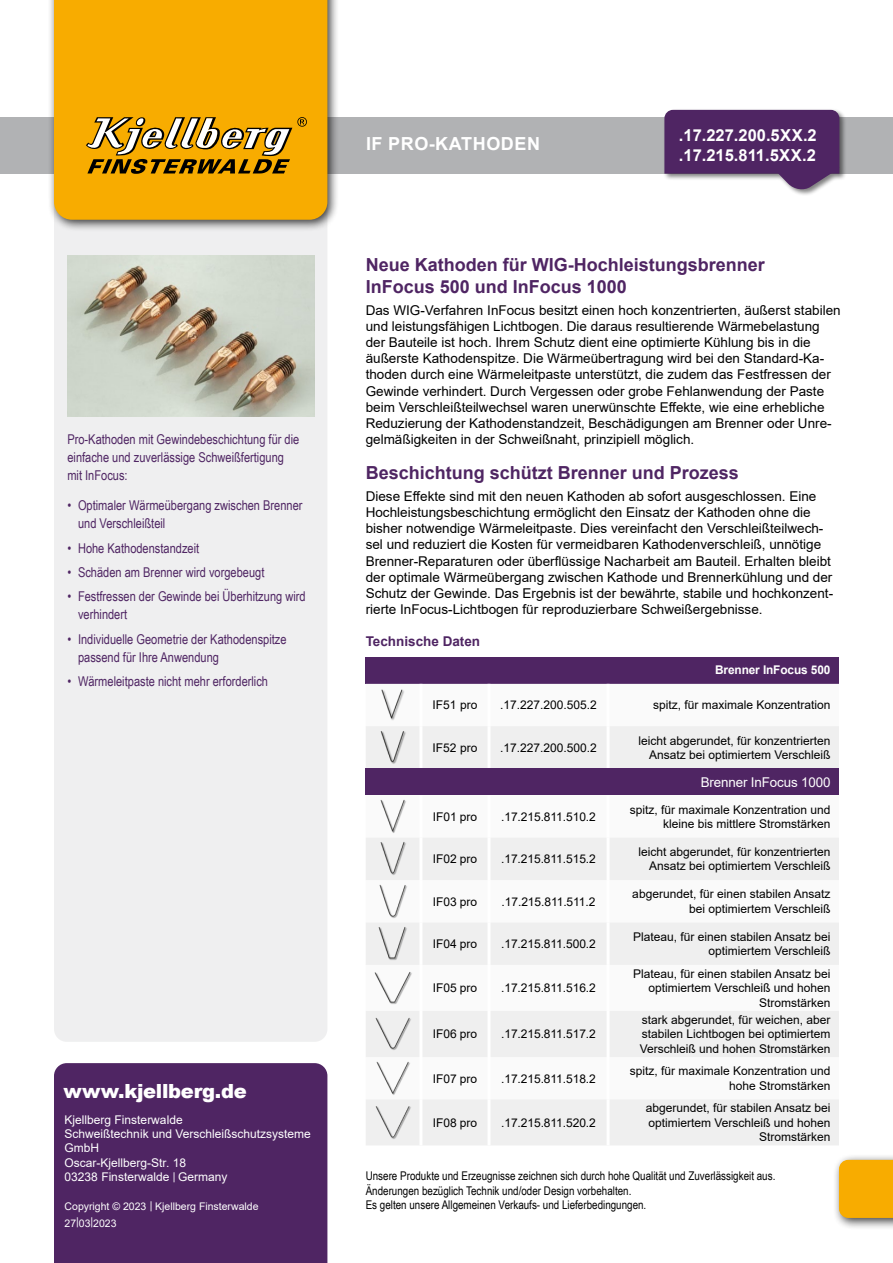
<style>
.page{position:relative;width:893px;height:1263px;background:#fff}
.page>*{position:absolute;margin:0;border:0;box-sizing:border-box;transform-origin:0 0}
.t1{font:900 19.5px "Arial";letter-spacing:-.015em;color:#fff}
.t2{font:700 18px/21.6px "Arial";color:#4f2563}
.t3{font:700 18px "Arial";letter-spacing:.035em;color:#fff}
.t4{font:700 16.5px/19.8px "Arial";color:#fff}
.t5{font:13.5px/16.2px "Arial";color:#000}
.t6{font:13.5px/18px "Arial Narrow";color:#4f2563}
.t7{font:13.5px "Arial";letter-spacing:-.01em;color:#fff}
.t8{font:700 13.5px "Arial";color:#4f2563}
.t9{font:12px/14.4px "Arial";color:#000;text-align:right}
.t10{font:12px/14.4px "Arial Narrow";color:#000}
.t11{font:12px/14.4px "Arial";color:#fff}
.t12{font:700 12px "Arial";letter-spacing:-.01em;color:#fff}
.t13{font:10.5px/16.8px "Arial";color:#fff}
.s1{font-size:10.5px}
</style>
<div class="page">
<div style="left:54px;top:232px;width:273px;height:810px;background:#efeff0"></div>
<div style="left:0;top:117px;width:893px;height:57px;background:#b1b2b4"></div>
<div style="left:663px;top:108px;width:184px;height:89px;background:#000;opacity:.5"></div>
<svg style="left:664px;top:110px;width:175px;height:81px;background:#6a477a"></svg>
<div style="left:48px;top:0;width:292px;height:232px;background:#000;opacity:.75"></div>
<div style="left:54px;top:0;width:273px;height:220px;background:#f8ac00"></div>
<svg style="left:86px;top:117px;width:221px;height:57px;background:#ba8d29"></svg>
<div style="left:366px;top:657px;width:473px;height:27px;background:#4f2563"></div>
<div style="left:366px;top:726px;width:473px;height:42px;background:#efefef"></div>
<hr style="left:419px;top:726px;width:3px;height:43px;background:#fff">
<hr style="left:487px;top:726px;width:3px;height:43px;background:#fff">
<hr style="left:607px;top:726px;width:3px;height:43px;background:#fff">
<img style="left:381px;top:689px;width:24px;height:32px">
<img style="left:380px;top:730px;width:26px;height:34px">
<div style="left:366px;top:768px;width:473px;height:27px;background:#4f2563"></div>
<svg style="left:366px;top:838px;width:473px;height:307px;fill:#efefef"></svg>
<hr style="left:419px;top:838px;width:3px;height:42px;background:#fff">
<hr style="left:487px;top:838px;width:3px;height:42px;background:#fff">
<hr style="left:607px;top:838px;width:3px;height:42px;background:#fff">
<hr style="left:419px;top:880px;width:3px;height:42px;background:#fff">
<hr style="left:487px;top:880px;width:3px;height:42px;background:#fff">
<hr style="left:607px;top:880px;width:3px;height:42px;background:#fff">
<hr style="left:419px;top:922px;width:3px;height:43px;background:#fff">
<hr style="left:487px;top:922px;width:3px;height:43px;background:#fff">
<hr style="left:607px;top:922px;width:3px;height:43px;background:#fff">
<hr style="left:419px;top:965px;width:3px;height:46px;background:#fff">
<hr style="left:487px;top:965px;width:3px;height:46px;background:#fff">
<hr style="left:607px;top:965px;width:3px;height:46px;background:#fff">
<hr style="left:419px;top:1011px;width:3px;height:46px;background:#fff">
<hr style="left:487px;top:1011px;width:3px;height:46px;background:#fff">
<hr style="left:607px;top:1011px;width:3px;height:46px;background:#fff">
<hr style="left:419px;top:1057px;width:3px;height:42px;background:#fff">
<hr style="left:487px;top:1057px;width:3px;height:42px;background:#fff">
<hr style="left:607px;top:1057px;width:3px;height:42px;background:#fff">
<hr style="left:419px;top:1099px;width:3px;height:46px;background:#fff">
<hr style="left:487px;top:1099px;width:3px;height:46px;background:#fff">
<hr style="left:607px;top:1099px;width:3px;height:46px;background:#fff">
<img style="left:381px;top:800px;width:25px;height:33px">
<img style="left:381px;top:842px;width:25px;height:34px">
<img style="left:379px;top:884px;width:28px;height:34px">
<img style="left:379px;top:927px;width:29px;height:34px">
<img style="left:375px;top:971px;width:37px;height:34px">
<img style="left:375px;top:1017px;width:37px;height:34px">
<img style="left:377px;top:1061px;width:33px;height:34px">
<img style="left:375px;top:1105px;width:36px;height:34px">
<div style="left:833px;top:1154px;width:60px;height:76px;background:#000;opacity:.75"></div>
<div style="left:838px;top:1159px;width:55px;height:60px;background:#f8ac00"></div>
<div style="left:54px;top:1063px;width:273px;height:200px;background:#4f2563"></div>
<img style="left:68px;top:255px;width:246px;height:162px">
<p class="t6" style="left:67px;top:429px;width:233px">Pro-Kathoden mit Gewindebeschichtung für die einfache und zuverlässige Schweißfertigung mit InFocus:</p>
<p class="t6" style="left:78px;top:496px;width:226px;text-indent:-11px">• Optimaler Wärmeübergang zwischen Brenner und Verschleißteil</p>
<p class="t6" style="left:67px;top:538px;width:133px">• Hohe Kathodenstandzeit</p>
<p class="t6" style="left:67px;top:563px;width:199px">• Schäden am Brenner wird vorgebeugt</p>
<p class="t6" style="left:78px;top:587px;width:229px;text-indent:-11px">• Festfressen der Gewinde bei Überhitzung wird verhindert</p>
<p class="t6" style="left:78px;top:630px;width:210px;text-indent:-11px">• Individuelle Geometrie der Kathodenspitze passend für Ihre Anwendung</p>
<p class="t6" style="left:67px;top:672px;width:202px">• Wärmeleitpaste nicht mehr erforderlich</p>
<h1 class="t1" style="left:63px;top:1076px;width:185px">www.kjellberg.de</h1>
<p class="t11" style="left:65px;top:1112px;width:248px">Kjellberg Finsterwalde<br>Schweißtechnik und Verschleißschutzsysteme<br>GmbH<br>Oscar-Kjellberg-Str. 18<br>03238 Finsterwalde <span class="s1">|</span> Germany</p>
<p class="t13" style="left:65px;top:1198px;width:195px">Copyright © 2023 | Kjellberg Finsterwalde<br>27|03|2023</p>
<h2 class="t3" style="left:366px;top:131px;width:176px">IF PRO-KATHODEN</h2>
<p class="t4" style="left:679px;top:125px;width:139px">.17.227.200.5XX.2 .17.215.811.5XX.2</p>
<h2 class="t2" style="left:366px;top:254px;width:401px">Neue Kathoden für WIG-Hochleistungsbrenner<br>InFocus 500 und InFocus 1000</h2>
<p class="t5" style="left:366px;top:302px;width:476px">Das WIG-Verfahren InFocus besitzt einen hoch konzentrierten, äußerst stabilen und leistungsfähigen Lichtbogen. Die daraus resultierende Wärmebelastung der Bauteile ist hoch. Ihrem Schutz dient eine optimierte Kühlung bis in die äußerste Kathodenspitze. Die Wärmeübertragung wird bei den Standard-Ka&shy;thoden durch eine Wärmeleitpaste unterstützt, die zudem das Festfressen der Gewinde verhindert. Durch Vergessen oder grobe Fehlanwendung der Paste beim Verschleißteilwechsel waren unerwünschte Effekte, wie eine erhebliche Reduzierung der Kathodenstandzeit, Beschädigungen am Brenner oder Unre&shy;gelmäßigkeiten in der Schweißnaht, prinzipiell möglich.</p>
<h2 class="t2" style="left:366px;top:462px;width:375px">Beschichtung schützt Brenner und Prozess</h2>
<p class="t5" style="left:366px;top:488px;width:469px">Diese Effekte sind mit den neuen Kathoden ab sofort ausgeschlossen. Eine Hochleistungsbeschichtung ermöglicht den Einsatz der Kathoden ohne die bisher notwendige Wärmeleitpaste. Dies vereinfacht den Verschleißteilwech&shy;sel und reduziert die Kosten für vermeidbaren Kathodenverschleiß, unnötige Brenner-Reparaturen oder überflüssige Nacharbeit am Bauteil. Erhalten bleibt der optimale Wärmeübergang zwischen Kathode und Brennerkühlung und der Schutz der Gewinde. Das Ergebnis ist der bewährte, stabile und hochkonzent&shy;rierte InFocus-Lichtbogen für reproduzierbare Schweißergebnisse.</p>
<p class="t8" style="left:366px;top:632px;width:116px">Technische Daten</p>
<p class="t12" style="left:715px;top:661px;width:117px">Brenner InFocus 500</p>
<p class="t9" style="left:433px;top:698px;width:46px">IF51 pro</p>
<p class="t9" style="left:500px;top:698px;width:98px">.17.227.200.505.2</p>
<p class="t9" style="left:653px;top:698px;width:179px">spitz, für maximale Konzentration</p>
<p class="t9" style="left:433px;top:740px;width:46px">IF52 pro</p>
<p class="t9" style="left:500px;top:740px;width:98px">.17.227.200.500.2</p>
<p class="t9" style="left:638px;top:733px;width:194px">leicht abgerundet, für konzentrierten<br>Ansatz bei optimiertem Verschleiß</p>
<p class="t7" style="left:701px;top:773px;width:131px">Brenner InFocus 1000</p>
<p class="t9" style="left:433px;top:809px;width:46px">IF01 pro</p>
<p class="t9" style="left:501px;top:809px;width:96px">.17.215.811.510.2</p>
<p class="t9" style="left:630px;top:802px;width:202px">spitz, für maximale Konzentration und kleine bis mittlere Stromstärken</p>
<p class="t9" style="left:433px;top:852px;width:46px">IF02 pro</p>
<p class="t9" style="left:501px;top:852px;width:96px">.17.215.811.515.2</p>
<p class="t9" style="left:638px;top:844px;width:194px">leicht abgerundet, für konzentrierten<br>Ansatz bei optimiertem Verschleiß</p>
<p class="t9" style="left:433px;top:894px;width:46px">IF03 pro</p>
<p class="t9" style="left:502px;top:894px;width:95px">.17.215.811.511.2</p>
<p class="t9" style="left:632px;top:887px;width:200px">abgerundet, für einen stabilen Ansatz bei optimiertem Verschleiß</p>
<p class="t9" style="left:433px;top:936px;width:46px">IF04 pro</p>
<p class="t9" style="left:501px;top:936px;width:96px">.17.215.811.500.2</p>
<p class="t9" style="left:633px;top:929px;width:199px">Plateau, für einen stabilen Ansatz bei optimiertem Verschleiß</p>
<p class="t9" style="left:433px;top:981px;width:46px">IF05 pro</p>
<p class="t9" style="left:501px;top:981px;width:96px">.17.215.811.516.2</p>
<p class="t9" style="left:633px;top:966px;width:199px">Plateau, für einen stabilen Ansatz bei optimiertem Verschleiß und hohen<br>Stromstärken</p>
<p class="t9" style="left:433px;top:1027px;width:46px">IF06 pro</p>
<p class="t9" style="left:501px;top:1027px;width:96px">.17.215.811.517.2</p>
<p class="t9" style="left:640px;top:1012px;width:192px;text-align:justify">stark abgerundet, für weichen, aber stabilen Lichtbogen bei optimiertem Verschleiß und hohen Stromstärken</p>
<p class="t9" style="left:433px;top:1071px;width:46px">IF07 pro</p>
<p class="t9" style="left:501px;top:1071px;width:96px">.17.215.811.518.2</p>
<p class="t9" style="left:630px;top:1064px;width:202px">spitz, für maximale Konzentration und hohe Stromstärken</p>
<p class="t9" style="left:433px;top:1115px;width:46px">IF08 pro</p>
<p class="t9" style="left:501px;top:1115px;width:96px">.17.215.811.520.2</p>
<p class="t9" style="left:646px;top:1101px;width:186px">abgerundet, für stabilen Ansatz bei optimiertem Verschleiß und hohen<br>Stromstärken</p>
<p class="t10" style="left:366px;top:1168px;width:411px">Unsere Produkte und Erzeugnisse zeichnen sich durch hohe Qualität und Zuverlässigkeit aus.<br>Änderungen bezüglich Technik und/oder Design vorbehalten.<br>Es gelten unsere Allgemeinen Verkaufs- und Lieferbedingungen.</p>
</div>
